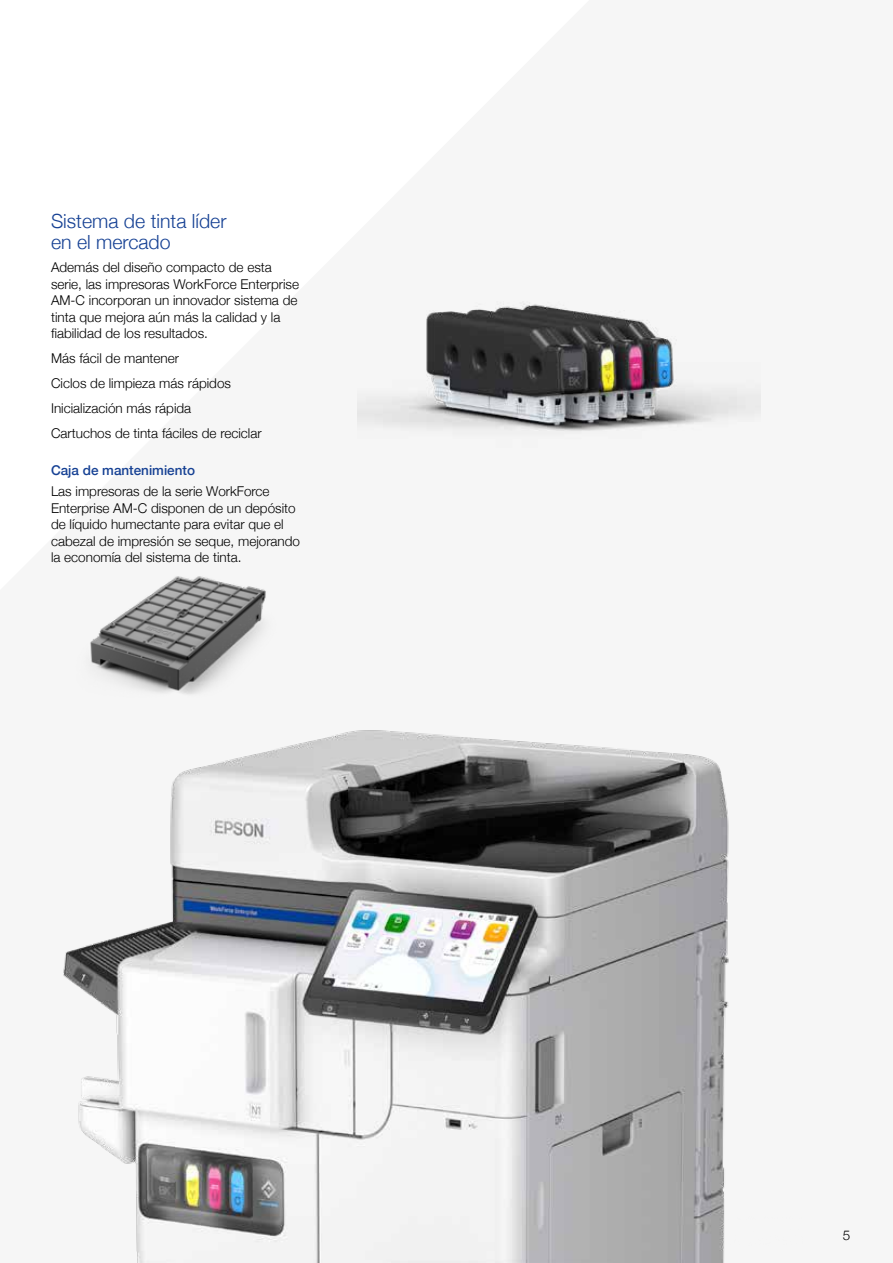
<style>
.page{position:relative;width:893px;height:1263px;background:#fff}
.page>*{position:absolute;margin:0;border:0;box-sizing:border-box;transform-origin:0 0}
.t1{font:300 19.5px/21px "Helvetica Neue";color:#164194}
.t2{font:300 13.5px/16.5px "Helvetica Neue";color:#000}
.t3{font:500 13.5px "Helvetica Neue";color:#164194}
</style>
<div class="page">
<img style="left:79px;top:575px;width:197px;height:122px">
<img style="left:357px;top:301px;width:403px;height:147px">
<img style="left:63px;top:730px;width:666px;height:533px">
<h1 class="t1" style="left:51px;top:209px;width:177px">Sistema de tinta líder en el mercado</h1>
<p class="t2" style="left:51px;top:258px;width:250px">Además del diseño compacto de esta serie, las impresoras WorkForce Enterprise AM-C incorporan un innovador sistema de tinta que mejora aún más la calidad y la fiabilidad de los resultados.</p>
<p class="t2" style="left:51px;top:345px;width:212px;line-height:25px">Más fácil de mantener<br>Ciclos de limpieza más rápidos<br>Inicialización más rápida<br>Cartuchos de tinta fáciles de reciclar</p>
<p class="t3" style="left:51px;top:460px;width:146px">Caja de mantenimiento</p>
<p class="t2" style="left:51px;top:482px;width:251px">Las impresoras de la serie WorkForce Enterprise AM-C disponen de un depósito de líquido humectante para evitar que el cabezal de impresión se seque, mejorando la economía del sistema de tinta.</p>
<p class="t2" style="left:843px;top:1226px;width:9px">5</p>
</div>
